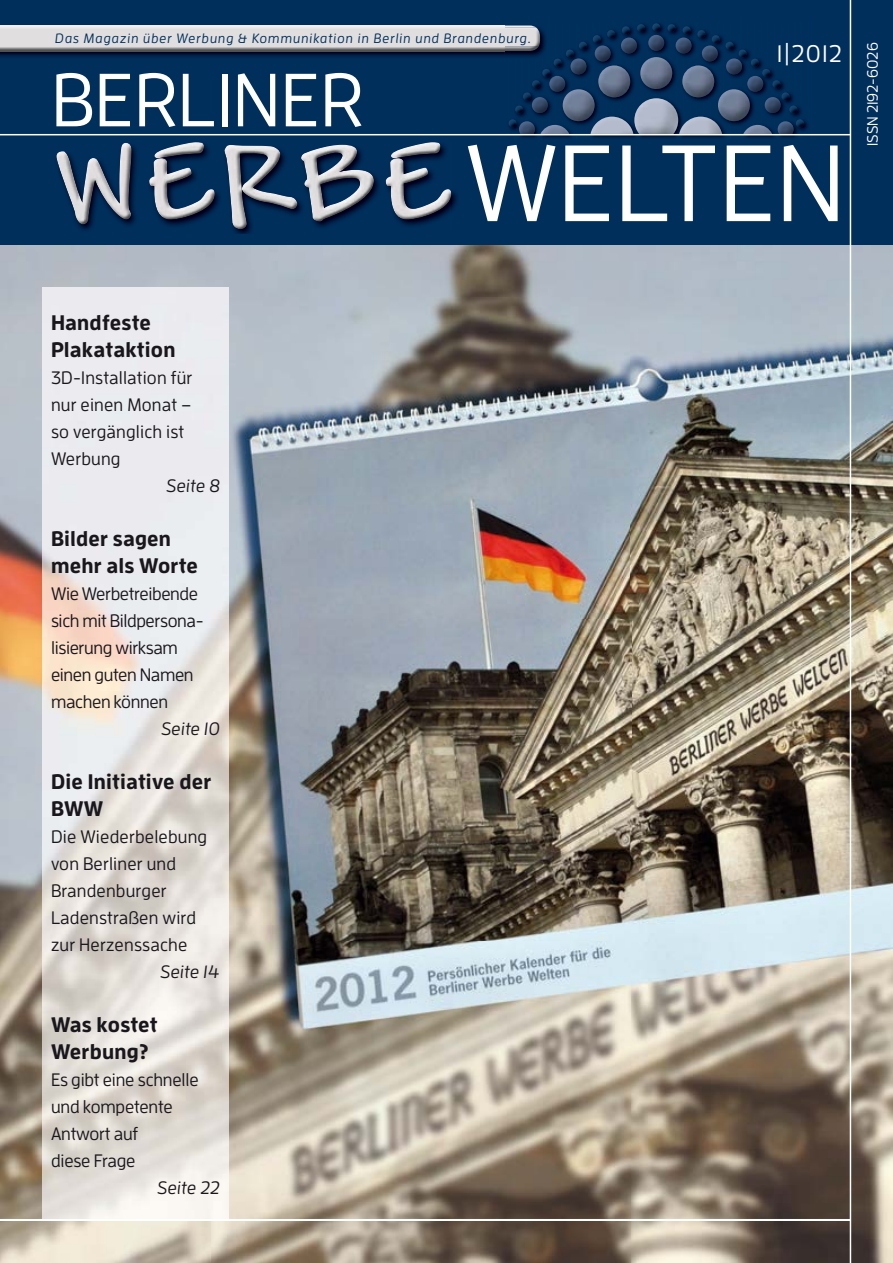
<style>
.page{position:relative;width:893px;height:1263px;background:#fff}
.page>*{position:absolute;margin:0;border:0;box-sizing:border-box;transform-origin:0 0}
.t1{font:500 108px "Enzo OT";color:#fff}
.t2{font:500 75px "Enzo OT";color:#fff}
.t3{font:500 24px "Enzo OT";color:#fff}
.t4{font:700 21px/27px "Enzo OT";letter-spacing:.01em;color:#1a171c}
.t5{font:500 18px/27px "Enzo OT";color:#1a171c}
.t6{font:500 18px/27px "Enzo OT";letter-spacing:-.02em;color:#1a171c}
.t7{font:italic 500 18px "Enzo OT";letter-spacing:.01em;color:#1a171c}
.t8{font:500 15px "Enzo OT";color:#fff}
.t9{font:italic 500 13.5px "Enzo OT";letter-spacing:.07em;color:#002f5c}
</style>
<div class="page">
<img style="left:0;top:244px;width:893px;height:54px">
<img style="left:0;top:298px;width:52px;height:965px">
<img style="left:229px;top:298px;width:401px;height:643px">
<img style="left:630px;top:298px;width:263px;height:965px">
<img style="left:210px;top:941px;width:421px;height:322px">
<div style="left:0;top:0;width:893px;height:244px;background:#002f5c"></div>
<img style="left:505px;top:24px;width:307px;height:114px">
<img style="left:679px;top:117px;width:43px;height:17px">
<img style="left:634px;top:98px;width:44px;height:36px">
<img style="left:590px;top:117px;width:43px;height:17px">
<img style="left:743px;top:125px;width:29px;height:9px">
<img style="left:682px;top:65px;width:32px;height:32px">
<img style="left:598px;top:65px;width:32px;height:32px">
<img style="left:718px;top:89px;width:32px;height:32px">
<img style="left:540px;top:125px;width:29px;height:9px">
<img style="left:640px;top:57px;width:32px;height:32px;border-radius:16px">
<img style="left:563px;top:89px;width:32px;height:32px">
<img style="left:778px;top:121px;width:16px;height:13px">
<img style="left:765px;top:100px;width:16px;height:13px">
<img style="left:702px;top:46px;width:16px;height:15px">
<img style="left:676px;top:38px;width:16px;height:16px">
<img style="left:595px;top:46px;width:16px;height:15px">
<img style="left:726px;top:58px;width:13px;height:16px">
<img style="left:519px;top:121px;width:16px;height:13px">
<img style="left:648px;top:35px;width:16px;height:16px;border-radius:8px">
<img style="left:621px;top:38px;width:16px;height:16px">
<img style="left:532px;top:100px;width:16px;height:13px">
<svg style="left:789px;top:106px;width:15px;height:21px"></svg>
<svg style="left:712px;top:35px;width:8px;height:8px"></svg>
<svg style="left:697px;top:30px;width:8px;height:8px"></svg>
<svg style="left:683px;top:26px;width:8px;height:8px"></svg>
<svg style="left:667px;top:24px;width:8px;height:8px"></svg>
<svg style="left:593px;top:35px;width:8px;height:8px"></svg>
<svg style="left:739px;top:50px;width:50px;height:50px"></svg>
<svg style="left:726px;top:42px;width:7px;height:8px"></svg>
<svg style="left:652px;top:23px;width:8px;height:8px"></svg>
<svg style="left:637px;top:24px;width:8px;height:8px"></svg>
<svg style="left:622px;top:26px;width:8px;height:8px"></svg>
<svg style="left:607px;top:30px;width:8px;height:8px"></svg>
<svg style="left:523px;top:42px;width:64px;height:58px"></svg>
<svg style="left:509px;top:106px;width:14px;height:21px"></svg>
<img style="left:83px;top:191px;width:374px;height:43px">
<img style="left:58px;top:142px;width:393px;height:86px">
<hr style="left:0;top:134px;width:850px;height:1px;background:#fff">
<img style="left:0;top:24px;width:548px;height:35px">
<img style="left:0;top:26px;width:536px;height:2px">
<img style="left:0;top:46px;width:538px;height:5px">
<div style="left:0;top:28px;width:540px;height:18px;background:#e0dede"></div>
<hr style="left:0;top:1219px;width:850px;height:1px;background:#fff">
<hr style="left:850px;top:0;width:1px;height:1263px;background:#fff">
<p class="t9" style="left:55px;top:30px;width:477px">Das Magazin über Werbung &amp; Kommunikation in Berlin und Brandenburg.</p>
<h3 class="t3" style="left:777px;top:40px;width:66px">1|2012</h3>
<p class="t8" style="left:864px;top:146px;width:105px;rotate:-90deg">ISSN 2192-6026</p>
<h2 class="t2" style="left:51px;top:56px;width:314px">BERLINER</h2>
<h1 class="t1" style="left:465px;top:120px;width:381px">WELTEN</h1>
<p class="t4" style="left:51px;top:308px;width:126px">Handfeste<br>Plakataktion</p>
<p class="t5" style="left:51px;top:364px;width:143px">3D-Installation für nur einen Monat – so vergänglich ist<br>Werbung</p>
<p class="t7" style="left:166px;top:475px;width:55px">Seite 8</p>
<p class="t4" style="left:51px;top:524px;width:148px">Bilder sagen mehr als Worte</p>
<p class="t6" style="left:51px;top:580px;width:154px">Wie Werbetreibende sich mit Bildpersona&shy;lisierung wirksam einen guten Namen machen können</p>
<p class="t7" style="left:161px;top:718px;width:60px">Seite 10</p>
<p class="t4" style="left:51px;top:767px;width:162px">Die Initiative der<br>BWW</p>
<p class="t5" style="left:51px;top:823px;width:158px">Die Wiederbelebung von Berliner und<br>Brandenburger<br>Ladenstraßen wird zur Herzenssache</p>
<p class="t7" style="left:160px;top:961px;width:61px">Seite 14</p>
<p class="t4" style="left:51px;top:1010px;width:108px">Was kostet<br>Werbung?</p>
<p class="t5" style="left:51px;top:1066px;width:149px">Es gibt eine schnelle und kompetente<br>Antwort auf<br>diese Frage</p>
<p class="t7" style="left:157px;top:1177px;width:64px">Seite 22</p>
</div>
